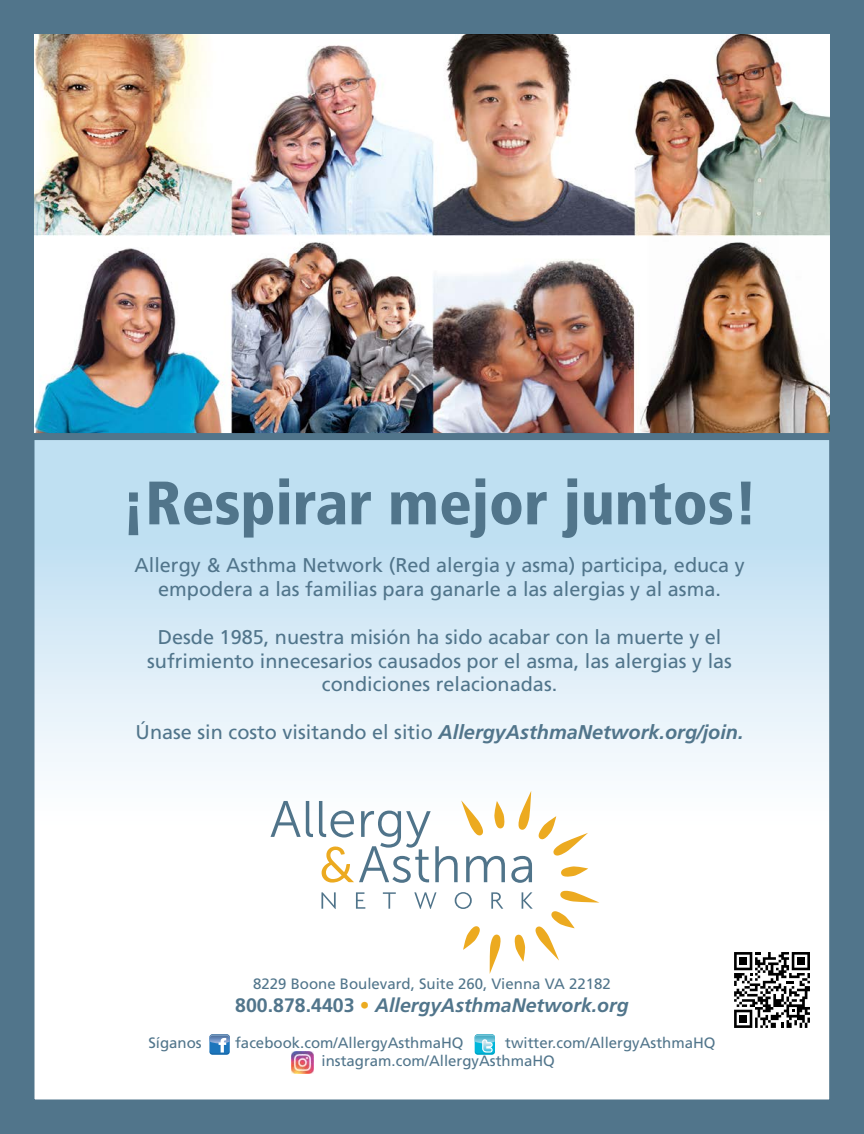
<style>
.page{position:relative;width:864px;height:1134px;background:#fff}
.page>*{position:absolute;margin:0;border:0;box-sizing:border-box;transform-origin:0 0}
.t1{font:900 condensed 61.2px "Frutiger";color:#51758b}
.t2{font:19.95px/23.9px "Frutiger";color:#51758b;text-align:center}
.t3{font:italic 700 19.95px "Frutiger";color:#51758b}
.t4{font:italic 700 19.5px "Frutiger";color:#51758b}
.t5{font:15px/18px "Frutiger";color:#51758b}
.s1{font-weight:400;font-style:normal}
.s2{font-style:normal}
.s3{font-style:normal;color:#ebab21}
</style>
<div class="page">
<div style="left:0;top:0;width:28px;height:1134px;background:#51758b"></div>
<div style="left:836px;top:0;width:28px;height:1134px;background:#51758b"></div>
<div style="left:0;top:0;width:858px;height:30px;background:#51758b"></div>
<div style="left:0;top:1107px;width:864px;height:27px;background:#51758b"></div>
<div style="left:28px;top:435px;width:808px;height:392px;background:linear-gradient(to bottom,#b2d9ef,#fefdff)"></div>
<div style="left:20px;top:20px;width:824px;height:1094px;border:15px solid #51758b"></div>
<img style="left:35px;top:35px;width:794px;height:397px">
<div style="left:27px;top:27px;width:810px;height:413px;border:7px solid #51758b"></div>
<svg style="left:463px;top:926px;width:17px;height:24px"></svg>
<svg style="left:490px;top:934px;width:11px;height:39px"></svg>
<svg style="left:271px;top:801px;width:42px;height:36px"></svg>
<svg style="left:511px;top:791px;width:77px;height:92px"></svg>
<svg style="left:321px;top:892px;width:15px;height:17px"></svg>
<svg style="left:356px;top:892px;width:9px;height:17px"></svg>
<svg style="left:383px;top:892px;width:13px;height:17px"></svg>
<svg style="left:414px;top:892px;width:22px;height:17px"></svg>
<svg style="left:455px;top:892px;width:17px;height:17px"></svg>
<svg style="left:491px;top:892px;width:12px;height:17px"></svg>
<svg style="left:514px;top:890px;width:85px;height:72px"></svg>
<svg style="left:319px;top:800px;width:186px;height:83px"></svg>
<svg style="left:209px;top:1034px;width:21px;height:21px"></svg>
<svg style="left:209px;top:1034px;width:21px;height:20px"></svg>
<svg style="left:475px;top:1034px;width:20px;height:21px"></svg>
<svg style="left:475px;top:1034px;width:20px;height:20px"></svg>
<svg style="left:734px;top:952px;width:76px;height:76px"></svg>
<img style="left:292px;top:1052px;width:21px;height:22px">
<h1 class="t1" style="left:122px;top:466px;width:638px">¡Respirar mejor juntos!</h1>
<p class="t2" style="left:135px;top:553px;width:612px">Allergy &amp; Asthma Network (Red alergia y asma) participa, educa y empodera a las familias para ganarle a las alergias y al asma.</p>
<p class="t2" style="left:147px;top:625px;width:586px">Desde 1985, nuestra misión ha sido acabar con la muerte y el sufrimiento innecesarios causados por el asma, las alergias y las condiciones relacionadas.</p>
<p class="t3" style="left:136px;top:721px;width:609px"><span class="s1">Únase sin costo visitando el sitio</span> AllergyAsthmaNetwork.org/join.</p>
<p class="t5" style="left:253px;top:975px;width:359px">8229 Boone Boulevard, Suite 260, Vienna VA 22182</p>
<p class="t4" style="left:235px;top:994px;width:395px"><span class="s2">800.878.4403</span> <span class="s3">•</span> AllergyAsthmaNetwork.org</p>
<p class="t5" style="left:148px;top:1034px;width:55px">Síganos</p>
<p class="t5" style="left:235px;top:1034px;width:230px">facebook.com/AllergyAsthmaHQ</p>
<p class="t5" style="left:322px;top:1034px;width:395px;text-indent:184px">twitter.com/AllergyAsthmaHQ instagram.com/AllergyAsthmaHQ</p>
</div>
